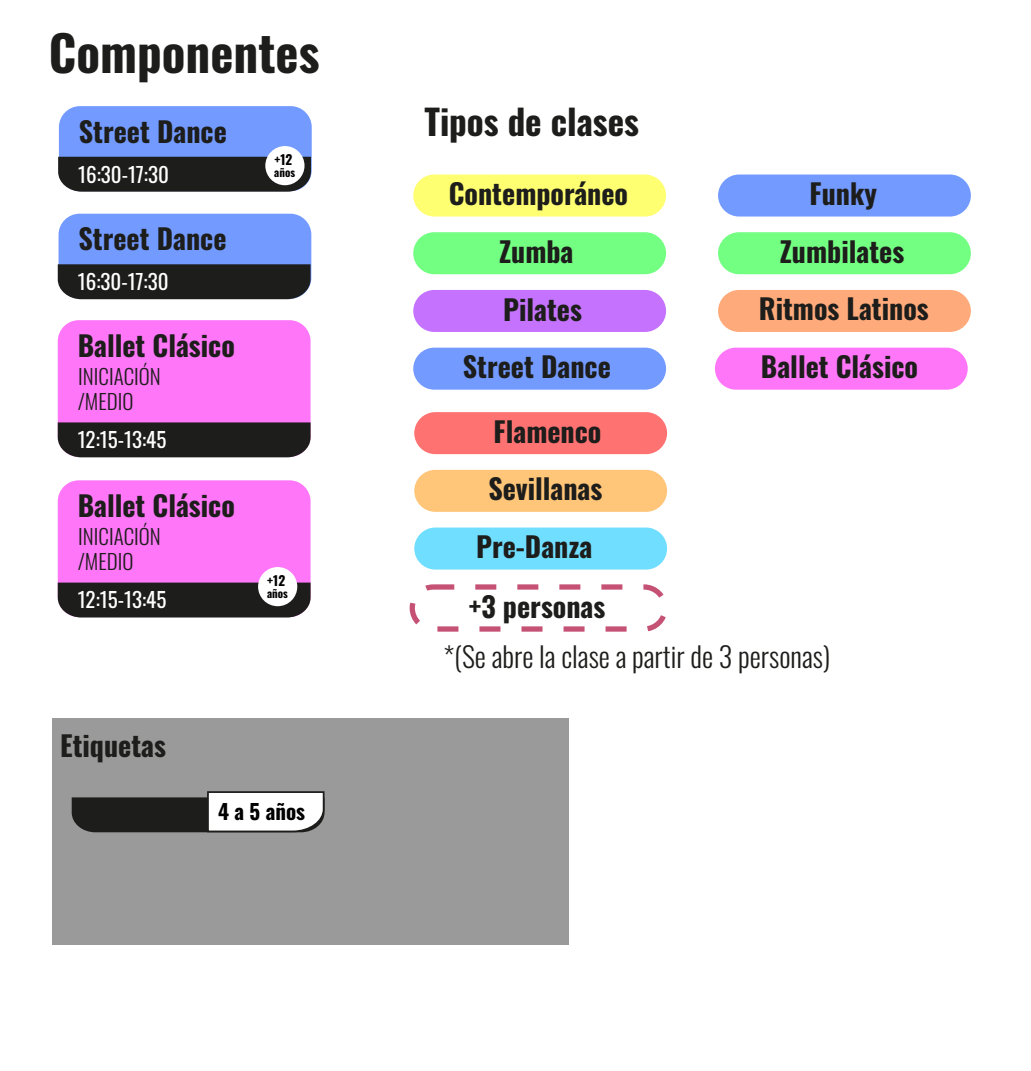
<style>
.page{position:relative;width:1031px;height:1071px;background:#fff}
.page>*{position:absolute;margin:0;border:0;box-sizing:border-box;transform-origin:0 0}
.t1{font:700 49px "Oswald";color:#1d1d1b}
.t2{font:700 35px "Oswald";color:#1d1d1b}
.t3{font:700 28px/57.8px "Oswald";color:#1d1d1b;text-align:center}
.t4{font:300 28px "Oswald";color:#1d1d1b}
.t5{font:21px "Oswald";color:#fff}
.t6{font:300 21px/25px "Oswald";color:#1d1d1b}
.t7{font:700 21px "Oswald";color:#000}
.t8{font:700 13.3px "Oswald";color:#000}
.t9{font:700 11.2px "Oswald";color:#000}
</style>
<div class="page">
<div style="left:53px;top:718px;width:516px;height:226px;background:#9a9a9a"></div>
<div style="left:413px;top:174px;width:253px;height:42px;background:#ffff72;border-radius:21px"></div>
<div style="left:413px;top:232px;width:253px;height:42px;background:#72ff82;border-radius:21px"></div>
<div style="left:413px;top:290px;width:253px;height:42px;background:#c572ff;border-radius:21px"></div>
<div style="left:413px;top:347px;width:253px;height:42px;background:#729aff;border-radius:21px"></div>
<div style="left:717px;top:174px;width:253px;height:42px;background:#729aff;border-radius:21px"></div>
<div style="left:409px;top:584px;width:258px;height:47px;border:5px dashed #c55174;border-radius:21px"></div>
<div style="left:717px;top:232px;width:253px;height:42px;background:#72ff82;border-radius:21px"></div>
<div style="left:717px;top:290px;width:253px;height:42px;background:#ffaa7a;border-radius:21px"></div>
<div style="left:714px;top:347px;width:253px;height:42px;background:#ff76f9;border-radius:21px"></div>
<div style="left:414px;top:412px;width:253px;height:42px;background:#ff7272;border-radius:21px"></div>
<div style="left:414px;top:470px;width:253px;height:42px;background:#ffc578;border-radius:21px"></div>
<div style="left:414px;top:527px;width:253px;height:42px;background:#70deff;border-radius:21px"></div>
<div style="left:58px;top:320px;width:252px;height:137px;background:#ff76f9;border-radius:21px"></div>
<div style="left:58px;top:422px;width:252px;height:35px;background:#1d1d1b"></div>
<div style="left:58px;top:480px;width:252px;height:137px;background:#ff76f9;border-radius:21px"></div>
<div style="left:58px;top:582px;width:252px;height:35px;background:#1d1d1b"></div>
<div style="left:59px;top:106px;width:252px;height:85px;background:#729aff;border-radius:21px"></div>
<div style="left:58px;top:157px;width:253px;height:35px;background:#1d1d1b"></div>
<div style="left:265px;top:146px;width:39px;height:39px;background:#fff;border-radius:50%"></div>
<div style="left:258px;top:567px;width:39px;height:39px;background:#fff;border-radius:50%"></div>
<div style="left:58px;top:214px;width:253px;height:85px;background:#729aff;border-radius:21px"></div>
<div style="left:58px;top:264px;width:252px;height:35px;background:#1d1d1b"></div>
<svg style="left:72px;top:791px;width:253px;height:42px;background:#838382"></svg>
<h1 class="t1" style="left:49px;top:32px;width:272px">Componentes</h1>
<p class="t3" style="left:79px;top:105px;width:149px">Street Dance</p>
<p class="t5" style="left:78px;top:163px;width:92px">16:30-17:30</p>
<p class="t3" style="left:78px;top:212px;width:149px">Street Dance</p>
<p class="t5" style="left:78px;top:271px;width:92px">16:30-17:30</p>
<p class="t3" style="left:78px;top:319px;width:159px">Ballet Cl·sico</p>
<p class="t6" style="left:78px;top:365px;width:85px">INICIACI”N /MEDIO</p>
<p class="t5" style="left:78px;top:428px;width:90px">12:15-13:45</p>
<p class="t3" style="left:78px;top:479px;width:159px">Ballet Cl·sico</p>
<p class="t6" style="left:78px;top:525px;width:85px">INICIACI”N /MEDIO</p>
<p class="t5" style="left:78px;top:588px;width:90px">12:15-13:45</p>
<p class="t8" style="left:274px;top:153px;width:19px">+12</p>
<p class="t9" style="left:274px;top:167px;width:22px">aÒos</p>
<p class="t8" style="left:267px;top:574px;width:19px">+12</p>
<p class="t9" style="left:267px;top:588px;width:22px">aÒos</p>
<p class="t3" style="left:60px;top:719px;width:107px">Etiquetas</p>
<p class="t7" style="left:218px;top:802px;width:88px">4 a 5 aÒos</p>
<p class="t2" style="left:424px;top:107px;width:216px">Tipos de clases</p>
<p class="t3" style="left:448px;top:167px;width:181px">Contempor·neo<br>Zumba<br>Pilates<br>Street Dance</p>
<p class="t3" style="left:809px;top:167px;width:69px">Funky</p>
<p class="t3" style="left:758px;top:225px;width:171px">Zumbilates<br>Ritmos Latinos<br>Ballet Cl·sico</p>
<p class="t3" style="left:476px;top:404px;width:128px">Flamenco<br>Sevillanas<br>Pre-Danza</p>
<p class="t3" style="left:468px;top:579px;width:138px">+3 personas</p>
<p class="t4" style="left:444px;top:645px;width:388px">*(Se abre la clase a partir de 3 personas)</p>
</div>
